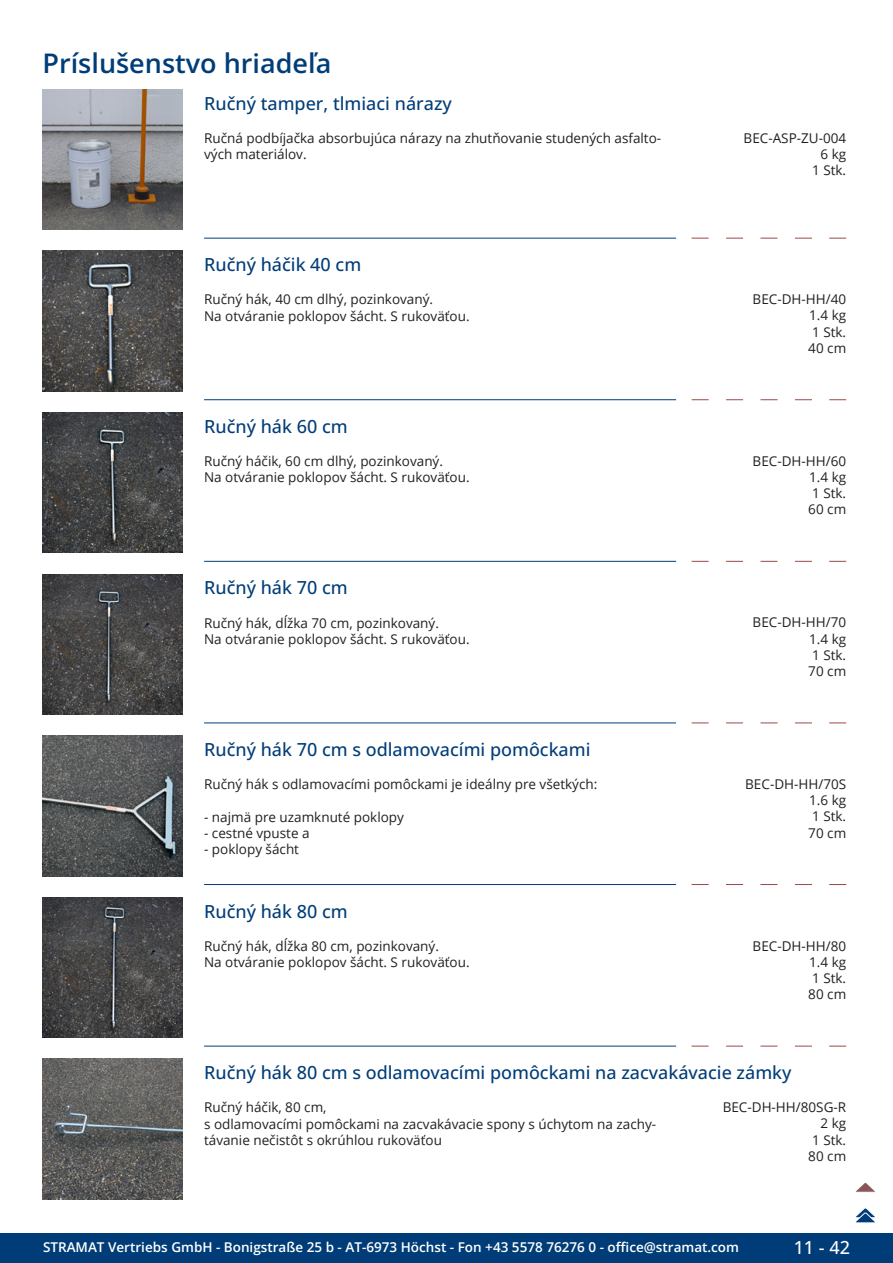
<style>
.page{position:relative;width:893px;height:1263px;background:#fff}
.page>*{position:absolute;margin:0;border:0;box-sizing:border-box;transform-origin:0 0}
.GruppeName{font:600 27px "Open Sans";color:#003d78}
.ArtikelName{font:500 18px "Open Sans";color:#003d78}
.t1{font:500 18px "Open Sans";color:#fff}
.Beschreibung{font:13.5px/16.2px "Open Sans";color:#231f20}
.ArtikelNummer{font:13.5px "Open Sans";color:#231f20}
.t2{font:600 13.5px "Open Sans";color:#fff}
</style>
<div class="page">
<div style="left:0;top:1233px;width:893px;height:30px;background:#003d78"></div>
<img style="left:43px;top:89px;width:140px;height:141px">
<img style="left:43px;top:251px;width:140px;height:140px">
<svg style="left:692px;top:238px;width:17px;height:1px"></svg>
<svg style="left:726px;top:238px;width:17px;height:1px"></svg>
<svg style="left:760px;top:238px;width:17px;height:1px"></svg>
<svg style="left:795px;top:238px;width:17px;height:1px"></svg>
<svg style="left:829px;top:238px;width:17px;height:1px"></svg>
<hr style="left:204px;top:238px;width:472px;height:1px;background:#003d78">
<img style="left:43px;top:412px;width:140px;height:141px">
<svg style="left:692px;top:399px;width:17px;height:1px"></svg>
<svg style="left:726px;top:399px;width:17px;height:1px"></svg>
<svg style="left:760px;top:399px;width:17px;height:1px"></svg>
<svg style="left:795px;top:399px;width:17px;height:1px"></svg>
<svg style="left:829px;top:399px;width:17px;height:1px"></svg>
<hr style="left:204px;top:399px;width:472px;height:1px;background:#003d78">
<img style="left:43px;top:574px;width:140px;height:140px">
<svg style="left:692px;top:561px;width:17px;height:1px"></svg>
<svg style="left:726px;top:561px;width:17px;height:1px"></svg>
<svg style="left:760px;top:561px;width:17px;height:1px"></svg>
<svg style="left:795px;top:561px;width:17px;height:1px"></svg>
<svg style="left:829px;top:561px;width:17px;height:1px"></svg>
<hr style="left:204px;top:561px;width:472px;height:1px;background:#003d78">
<img style="left:43px;top:736px;width:140px;height:140px">
<svg style="left:692px;top:723px;width:17px;height:1px"></svg>
<svg style="left:726px;top:723px;width:17px;height:1px"></svg>
<svg style="left:760px;top:723px;width:17px;height:1px"></svg>
<svg style="left:795px;top:723px;width:17px;height:1px"></svg>
<svg style="left:829px;top:723px;width:17px;height:1px"></svg>
<hr style="left:204px;top:723px;width:472px;height:1px;background:#003d78">
<img style="left:43px;top:897px;width:140px;height:140px">
<svg style="left:692px;top:884px;width:17px;height:1px"></svg>
<svg style="left:726px;top:884px;width:17px;height:1px"></svg>
<svg style="left:760px;top:884px;width:17px;height:1px"></svg>
<svg style="left:795px;top:884px;width:17px;height:1px"></svg>
<svg style="left:829px;top:884px;width:17px;height:1px"></svg>
<hr style="left:204px;top:884px;width:472px;height:1px;background:#003d78">
<img style="left:43px;top:1059px;width:140px;height:140px">
<svg style="left:692px;top:1046px;width:17px;height:1px"></svg>
<svg style="left:726px;top:1046px;width:17px;height:1px"></svg>
<svg style="left:760px;top:1046px;width:17px;height:1px"></svg>
<svg style="left:795px;top:1046px;width:17px;height:1px"></svg>
<svg style="left:829px;top:1046px;width:17px;height:1px"></svg>
<hr style="left:204px;top:1046px;width:472px;height:1px;background:#003d78">
<svg style="left:856px;top:1183px;width:19px;height:9px"></svg>
<svg style="left:855px;top:1208px;width:21px;height:15px"></svg>
<p class="GruppeName" style="left:43px;top:44px;width:290px">Príslušenstvo hriadeľa</p>
<p class="ArtikelName" style="left:204px;top:91px;width:249px">Ručný tamper, tlmiaci nárazy</p>
<p class="Beschreibung" style="left:204px;top:129px;width:457px">Ručná podbíjačka absorbujúca nárazy na zhutňovanie studených asfalto&shy;vých materiálov.</p>
<p class="ArtikelNummer" style="left:744px;top:128px;width:104px">BEC-ASP-ZU-004</p>
<p class="ArtikelNummer" style="left:820px;top:145px;width:27px">6 kg</p>
<p class="ArtikelNummer" style="left:812px;top:161px;width:36px">1 Stk.</p>
<p class="ArtikelName" style="left:204px;top:252px;width:159px">Ručný háčik 40 cm</p>
<p class="Beschreibung" style="left:204px;top:291px;width:267px">Ručný hák, 40 cm dlhý, pozinkovaný.<br>Na otváranie poklopov šácht. S rukoväťou.</p>
<p class="ArtikelNummer" style="left:753px;top:290px;width:95px">BEC-DH-HH/40</p>
<p class="ArtikelNummer" style="left:809px;top:306px;width:39px">1.4 kg</p>
<p class="ArtikelNummer" style="left:812px;top:322px;width:36px">1 Stk.</p>
<p class="ArtikelNummer" style="left:808px;top:339px;width:39px">40 cm</p>
<p class="ArtikelName" style="left:204px;top:414px;width:145px">Ručný hák 60 cm</p>
<p class="Beschreibung" style="left:204px;top:453px;width:267px">Ručný háčik, 60 cm dlhý, pozinkovaný.<br>Na otváranie poklopov šácht. S rukoväťou.</p>
<p class="ArtikelNummer" style="left:753px;top:452px;width:95px">BEC-DH-HH/60</p>
<p class="ArtikelNummer" style="left:809px;top:468px;width:39px">1.4 kg</p>
<p class="ArtikelNummer" style="left:812px;top:484px;width:36px">1 Stk.</p>
<p class="ArtikelNummer" style="left:808px;top:500px;width:39px">60 cm</p>
<p class="ArtikelName" style="left:204px;top:575px;width:145px">Ručný hák 70 cm</p>
<p class="Beschreibung" style="left:204px;top:614px;width:267px">Ručný hák, dĺžka 70 cm, pozinkovaný.<br>Na otváranie poklopov šácht. S rukoväťou.</p>
<p class="ArtikelNummer" style="left:753px;top:613px;width:95px">BEC-DH-HH/70</p>
<p class="ArtikelNummer" style="left:809px;top:629px;width:39px">1.4 kg</p>
<p class="ArtikelNummer" style="left:812px;top:646px;width:36px">1 Stk.</p>
<p class="ArtikelNummer" style="left:808px;top:662px;width:39px">70 cm</p>
<p class="ArtikelName" style="left:204px;top:737px;width:388px">Ručný hák 70 cm s odlamovacími pomôckami</p>
<p class="Beschreibung" style="left:204px;top:776px;width:395px">Ručný hák s odlamovacími pomôckami je ideálny pre všetkých:</p>
<p class="Beschreibung" style="left:204px;top:808px;width:201px">- najmä pre uzamknuté poklopy</p>
<p class="Beschreibung" style="left:204px;top:824px;width:107px">- cestné vpuste a</p>
<p class="Beschreibung" style="left:204px;top:840px;width:96px">- poklopy šácht</p>
<p class="ArtikelNummer" style="left:745px;top:775px;width:103px">BEC-DH-HH/70S</p>
<p class="ArtikelNummer" style="left:809px;top:791px;width:39px">1.6 kg</p>
<p class="ArtikelNummer" style="left:812px;top:807px;width:36px">1 Stk.</p>
<p class="ArtikelNummer" style="left:808px;top:823px;width:39px">70 cm</p>
<p class="ArtikelName" style="left:204px;top:899px;width:145px">Ručný hák 80 cm</p>
<p class="Beschreibung" style="left:204px;top:937px;width:267px">Ručný hák, dĺžka 80 cm, pozinkovaný.<br>Na otváranie poklopov šácht. S rukoväťou.</p>
<p class="ArtikelNummer" style="left:753px;top:936px;width:95px">BEC-DH-HH/80</p>
<p class="ArtikelNummer" style="left:809px;top:953px;width:39px">1.4 kg</p>
<p class="ArtikelNummer" style="left:812px;top:969px;width:36px">1 Stk.</p>
<p class="ArtikelNummer" style="left:808px;top:985px;width:39px">80 cm</p>
<p class="ArtikelName" style="left:204px;top:1060px;width:589px">Ručný hák 80 cm s odlamovacími pomôckami na zacvakávacie zámky</p>
<p class="Beschreibung" style="left:204px;top:1099px;width:452px">Ručný háčik, 80 cm,<br>s odlamovacími pomôckami na zacvakávacie spony s úchytom na zachy&shy;távanie nečistôt s okrúhlou rukoväťou</p>
<p class="ArtikelNummer" style="left:723px;top:1098px;width:125px">BEC-DH-HH/80SG-R</p>
<p class="ArtikelNummer" style="left:820px;top:1114px;width:27px">2 kg</p>
<p class="ArtikelNummer" style="left:812px;top:1130px;width:36px">1 Stk.</p>
<p class="ArtikelNummer" style="left:808px;top:1147px;width:39px">80 cm</p>
<p class="t2" style="left:43px;top:1238px;width:698px">STRAMAT Vertriebs GmbH - Bonigstraße 25 b - AT-6973 Höchst - Fon +43 5578 76276 0 - office@stramat.com</p>
<h2 class="t1" style="left:794px;top:1234px;width:58px">11 - 42</h2>
</div>
